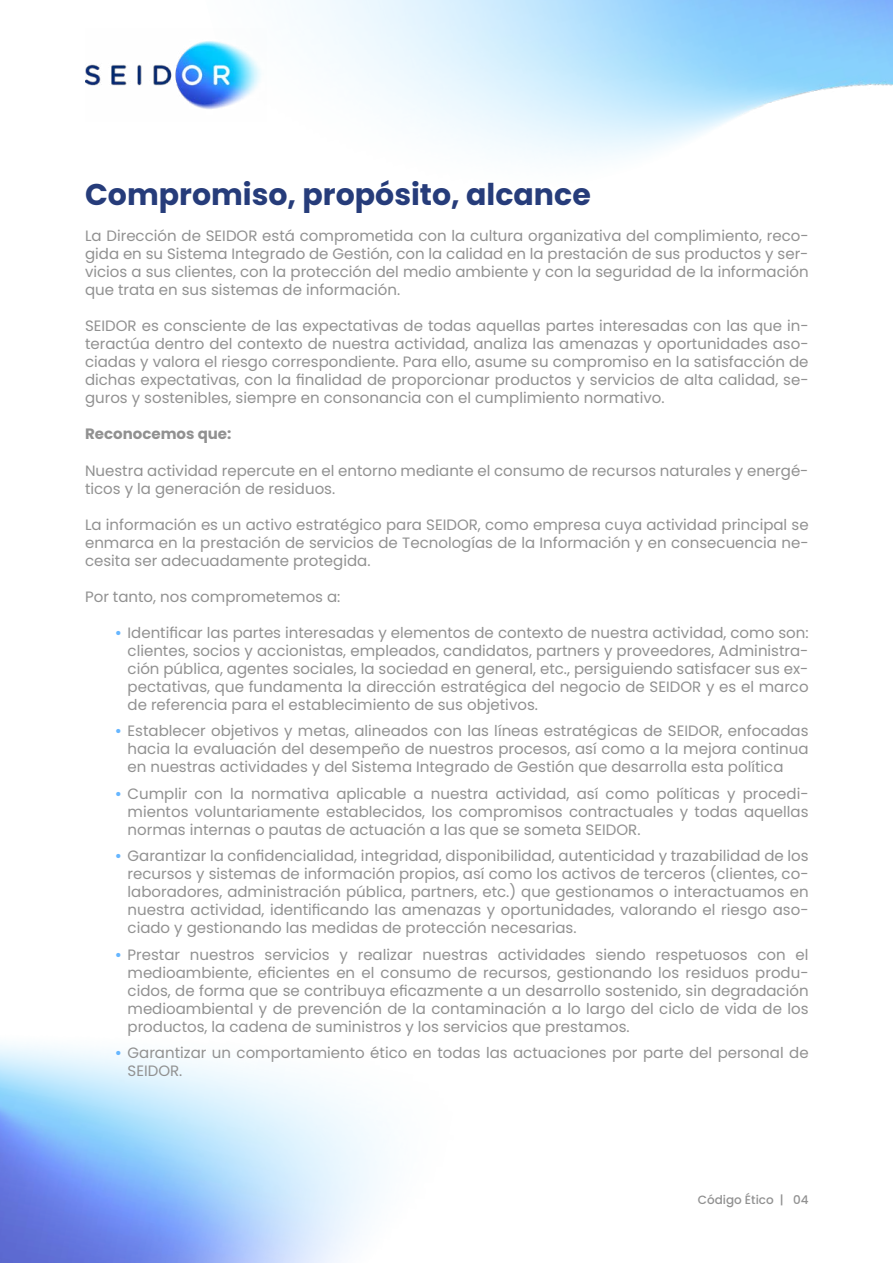
<style>
.page{position:relative;width:893px;height:1263px;background:#fff}
.page>*{position:absolute;margin:0;border:0;box-sizing:border-box;transform-origin:0 0}
.t1{font:700 30px "Poppins";color:#263c7a}
.t2{font:15px/18px "Poppins";color:#919191;text-align:justify}
.t3{font:700 15px "Poppins";color:#919191}
.t4{font:500 12px "Poppins";color:#919191}
.s1{font-weight:600;color:#66b6ff}
</style>
<div class="page">
<img style="left:0;top:1043px;width:381px;height:220px">
<img style="left:85px;top:29px;width:181px;height:81px">
<h1 class="t1" style="left:85px;top:178px;width:507px">Compromiso, propósito, alcance</h1>
<p class="t2" style="left:85px;top:227px;width:725px">La Dirección de SEIDOR está comprometida con la cultura organizativa del complimiento, reco&shy;gida en su Sistema Integrado de Gestión, con la calidad en la prestación de sus productos y ser&shy;vicios a sus clientes, con la protección del medio ambiente y con la seguridad de la información que trata en sus sistemas de información.</p>
<p class="t2" style="left:85px;top:317px;width:725px">SEIDOR es consciente de las expectativas de todas aquellas partes interesadas con las que in&shy;teractúa dentro del contexto de nuestra actividad, analiza las amenazas y oportunidades aso&shy;ciadas y valora el riesgo correspondiente. Para ello, asume su compromiso en la satisfacción de dichas expectativas, con la finalidad de proporcionar productos y servicios de alta calidad, se&shy;guros y sostenibles, siempre en consonancia con el cumplimiento normativo.</p>
<p class="t3" style="left:85px;top:425px;width:148px">Reconocemos que:</p>
<p class="t2" style="left:85px;top:461px;width:725px">Nuestra actividad repercute en el entorno mediante el consumo de recursos naturales y energé&shy;ticos y la generación de residuos.</p>
<p class="t2" style="left:85px;top:515px;width:725px">La información es un activo estratégico para SEIDOR, como empresa cuya actividad principal se enmarca en la prestación de servicios de Tecnologías de la Información y en consecuencia ne&shy;cesita ser adecuadamente protegida.</p>
<p class="t2" style="left:85px;top:587px;width:257px">Por tanto, nos comprometemos a:</p>
<p class="t2" style="left:128px;top:623px;width:683px;text-indent:-13px"><span class="s1">•</span> Identificar las partes interesadas y elementos de contexto de nuestra actividad, como son: clientes, socios y accionistas, empleados, candidatos, partners y proveedores, Administra&shy;ción pública, agentes sociales, la sociedad en general, etc., persiguiendo satisfacer sus ex&shy;pectativas, que fundamenta la dirección estratégica del negocio de SEIDOR y es el marco de referencia para el establecimiento de sus objetivos.</p>
<p class="t2" style="left:128px;top:722px;width:683px;text-indent:-13px"><span class="s1">•</span> Establecer objetivos y metas, alineados con las líneas estratégicas de SEIDOR, enfocadas hacia la evaluación del desempeño de nuestros procesos, así como a la mejora continua en nuestras actividades y del Sistema Integrado de Gestión que desarrolla esta política</p>
<p class="t2" style="left:128px;top:784px;width:682px;text-indent:-13px"><span class="s1">•</span> Cumplir con la normativa aplicable a nuestra actividad, así como políticas y procedi&shy;mientos voluntariamente establecidos, los compromisos contractuales y todas aquellas normas internas o pautas de actuación a las que se someta SEIDOR.</p>
<p class="t2" style="left:128px;top:847px;width:683px;text-indent:-13px"><span class="s1">•</span> Garantizar la confidencialidad, integridad, disponibilidad, autenticidad y trazabilidad de los recursos y sistemas de información propios, así como los activos de terceros (clientes, co&shy;laboradores, administración pública, partners, etc.) que gestionamos o interactuamos en nuestra actividad, identificando las amenazas y oportunidades, valorando el riesgo aso&shy;ciado y gestionando las medidas de protección necesarias.</p>
<p class="t2" style="left:128px;top:945px;width:683px;text-indent:-13px"><span class="s1">•</span> Prestar nuestros servicios y realizar nuestras actividades siendo respetuosos con el medioambiente, eficientes en el consumo de recursos, gestionando los residuos produ&shy;cidos, de forma que se contribuya eficazmente a un desarrollo sostenido, sin degradación medioambiental y de prevención de la contaminación a lo largo del ciclo de vida de los productos, la cadena de suministros y los servicios que prestamos.</p>
<p class="t2" style="left:128px;top:1044px;width:683px;text-indent:-13px"><span class="s1">•</span> Garantizar un comportamiento ético en todas las actuaciones por parte del personal de<br>SEIDOR.</p>
<p class="t4" style="left:698px;top:1193px;width:112px">Código Ético | 04</p>
</div>
